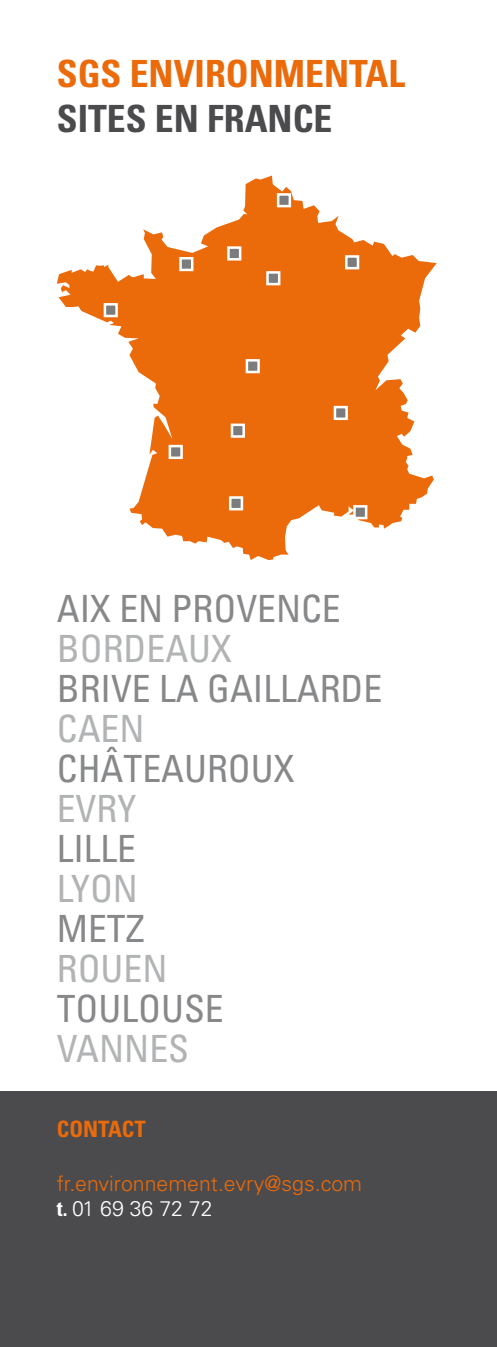
<style>
.page{position:relative;width:497px;height:1347px;background:#fff}
.page>*{position:absolute;margin:0;border:0;box-sizing:border-box;transform-origin:0 0}
.t1{font:condensed 37.5px "Univers";color:#87888a}
.t2{font:condensed 37.5px "Univers";color:#b1b3b4}
.t3{font:700 condensed 37.5px "Univers";color:#eb6a0a}
.t4{font:700 condensed 37.5px "Univers";color:#4b4b4d}
.t5{font:700 condensed 22.5px "Univers";color:#eb6a0a}
.t6{font:300 21.25px/25.5px "Univers";color:#eb6a0a}
.s1{font-weight:700;font-stretch:condensed;color:#fff}
.s2{color:#fff}
</style>
<div class="page">
<div style="left:0;top:1091px;width:496px;height:255px;background:#4b4b4d"></div>
<svg style="left:57px;top:176px;width:379px;height:384px;fill:#eb6a0a"></svg>
<div style="left:353px;top:505px;width:14px;height:14px;background:#7b7c7e;border:2px solid #fff"></div>
<div style="left:168px;top:445px;width:14px;height:14px;background:#7b7c7e;border:2px solid #fff"></div>
<div style="left:179px;top:257px;width:14px;height:14px;background:#7b7c7e;border:2px solid #fff"></div>
<div style="left:266px;top:271px;width:14px;height:14px;background:#7b7c7e;border:2px solid #fff"></div>
<div style="left:333px;top:406px;width:14px;height:14px;background:#7b7c7e;border:2px solid #fff"></div>
<div style="left:344px;top:255px;width:15px;height:14px;background:#7b7c7e;border:2px solid #fff"></div>
<div style="left:227px;top:246px;width:14px;height:14px;background:#7b7c7e;border:2px solid #fff"></div>
<div style="left:229px;top:496px;width:14px;height:14px;background:#7b7c7e;border:2px solid #fff"></div>
<div style="left:230px;top:423px;width:14px;height:15px;background:#7b7c7e;border:2px solid #fff"></div>
<div style="left:245px;top:359px;width:14px;height:14px;background:#7b7c7e;border:2px solid #fff"></div>
<div style="left:276px;top:193px;width:15px;height:14px;background:#7b7c7e;border:2px solid #fff"></div>
<div style="left:103px;top:303px;width:15px;height:14px;background:#7b7c7e;border:2px solid #fff"></div>
<p class="t3" style="left:57px;top:50px;width:22px">SGS</p>
<p class="t3" style="left:130px;top:50px;width:276px">ENVIRONMENTAL</p>
<p class="t4" style="left:57px;top:95px;width:277px">SITES EN FRANCE</p>
<p class="t1" style="left:57px;top:584px;width:285px">AIX EN PROVENCE</p>
<p class="t2" style="left:57px;top:624px;width:177px">BORDEAUX</p>
<p class="t1" style="left:57px;top:664px;width:326px">BRIVE LA GAILLARDE</p>
<p class="t2" style="left:57px;top:704px;width:89px">CAEN</p>
<p class="t1" style="left:57px;top:744px;width:239px">CHÂTEAUROUX</p>
<p class="t2" style="left:57px;top:784px;width:81px">EVRY</p>
<p class="t1" style="left:57px;top:825px;width:81px">LILLE</p>
<p class="t2" style="left:57px;top:865px;width:83px">LYON</p>
<p class="t1" style="left:57px;top:905px;width:89px">METZ</p>
<p class="t2" style="left:57px;top:945px;width:112px">ROUEN</p>
<p class="t1" style="left:57px;top:985px;width:168px">TOULOUSE</p>
<p class="t2" style="left:57px;top:1025px;width:134px">VANNES</p>
<p class="t5" style="left:57px;top:1115px;width:90px">CONTACT</p>
<p class="t6" style="left:57px;top:1170px;width:306px">fr.environnement.evry@sgs.com<br><span class="s1">T.</span> <span class="s2">01 69 36 72 72</span></p>
</div>
